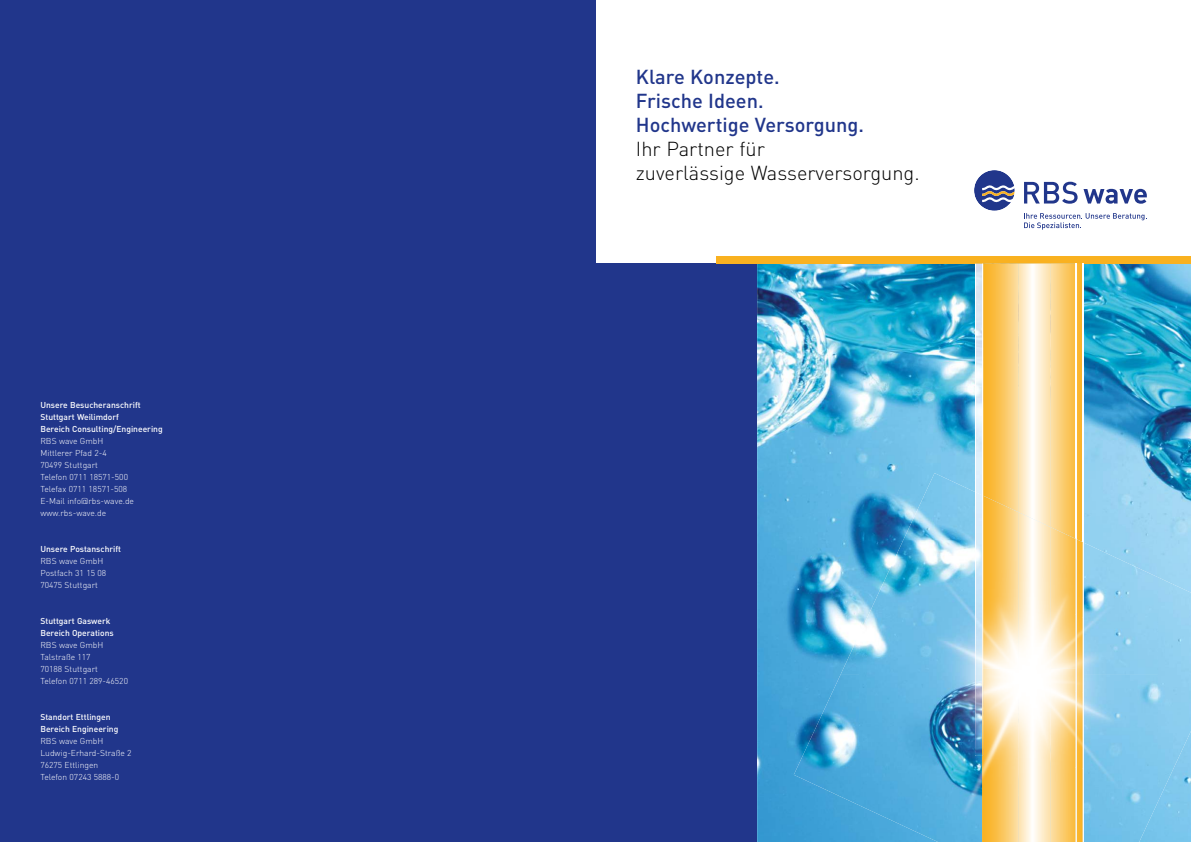
<style>
.page{position:relative;width:1191px;height:842px;background:#fff}
.page>*{position:absolute;margin:0;border:0;box-sizing:border-box;transform-origin:0 0}
.t1{font:500 20px/24px "En BWDIN";color:#21368b}
.t2{font:300 20px/24px "En BWDIN";color:#000}
.t3{font:300 8.5px/12px "En BWDIN";color:#fff}
.t4{font:500 8.5px/12px "En BWDIN";color:#fff}
</style>
<div class="page">
<div style="left:595px;top:264px;width:162px;height:578px;background:#21368b"></div>
<div style="left:0;top:0;width:595px;height:842px;background:#21368b"></div>
<img style="left:757px;top:264px;width:434px;height:578px">
<div style="left:717px;top:257px;width:474px;height:7px;background:#f9b120"></div>
<img style="left:1076px;top:265px;width:6px;height:274px">
<img style="left:984px;top:265px;width:91px;height:231px">
<img style="left:983px;top:264px;width:92px;height:1px">
<img style="left:1019px;top:264px;width:31px;height:232px">
<hr style="left:1082px;top:264px;width:1px;height:578px;background:#fff">
<hr style="left:1075px;top:264px;width:1px;height:578px;background:#fff">
<img style="left:976px;top:265px;width:6px;height:227px">
<img style="left:982px;top:264px;width:1px;height:231px">
<img style="left:975px;top:265px;width:1px;height:227px">
<img style="left:983px;top:264px;width:1px;height:232px">
<img style="left:859px;top:741px;width:123px;height:101px">
<img style="left:1083px;top:543px;width:75px;height:299px">
<img style="left:794px;top:674px;width:66px;height:132px">
<img style="left:1157px;top:577px;width:34px;height:225px">
<img style="left:859px;top:540px;width:116px;height:201px">
<img style="left:840px;top:632px;width:20px;height:42px">
<img style="left:903px;top:473px;width:72px;height:67px">
<img style="left:1076px;top:539px;width:6px;height:303px">
<img style="left:982px;top:669px;width:93px;height:173px">
<img style="left:984px;top:496px;width:91px;height:173px">
<img style="left:1019px;top:512px;width:31px;height:330px">
<img style="left:1082px;top:542px;width:1px;height:73px">
<img style="left:1082px;top:615px;width:1px;height:76px">
<img style="left:1082px;top:691px;width:1px;height:75px">
<img style="left:1082px;top:766px;width:1px;height:76px">
<img style="left:1075px;top:539px;width:1px;height:73px">
<img style="left:1075px;top:612px;width:1px;height:77px">
<img style="left:1075px;top:689px;width:1px;height:76px">
<img style="left:1075px;top:765px;width:1px;height:77px">
<img style="left:975px;top:492px;width:7px;height:264px">
<img style="left:982px;top:495px;width:1px;height:261px">
<img style="left:983px;top:496px;width:1px;height:259px">
<svg style="left:1024px;top:182px;width:53px;height:22px"></svg>
<svg style="left:1083px;top:189px;width:63px;height:15px"></svg>
<svg style="left:1024px;top:213px;width:121px;height:17px"></svg>
<svg style="left:974px;top:170px;width:40px;height:41px"></svg>
<p class="t4" style="left:40px;top:399px;width:124px">Unsere Besucheranschrift<br>Stuttgart Weilimdorf<br>Bereich Consulting/Engineering</p>
<p class="t3" style="left:40px;top:435px;width:95px">RBS wave GmbH<br>Mittlerer Pfad 2-4<br>70499 Stuttgart<br>Telefon 0711 18571-500<br>Telefax 0711 18571-508<br>E-Mail info@rbs-wave.de www.rbs-wave.de</p>
<p class="t4" style="left:40px;top:543px;width:82px">Unsere Postanschrift</p>
<p class="t3" style="left:40px;top:555px;width:67px">RBS wave GmbH<br>Postfach 31 15 08<br>70475 Stuttgart</p>
<p class="t4" style="left:40px;top:615px;width:75px">Stuttgart Gaswerk<br>Bereich Operations</p>
<p class="t3" style="left:40px;top:639px;width:89px">RBS wave GmbH<br>Talstraße 117<br>70188 Stuttgart<br>Telefon 0711 289-46520</p>
<p class="t4" style="left:40px;top:711px;width:80px">Standort Ettlingen<br>Bereich Engineering</p>
<p class="t3" style="left:40px;top:735px;width:93px">RBS wave GmbH<br>Ludwig-Erhard-Straße 2<br>76275 Ettlingen<br>Telefon 07243 5888-0</p>
<h1 class="t1" style="left:636px;top:64px;width:229px">Klare Konzepte.<br>Frische Ideen.<br>Hochwertige Versorgung.</h1>
<h1 class="t2" style="left:636px;top:137px;width:285px">Ihr Partner für<br>zuverlässige Wasserversorgung.</h1>
</div>
